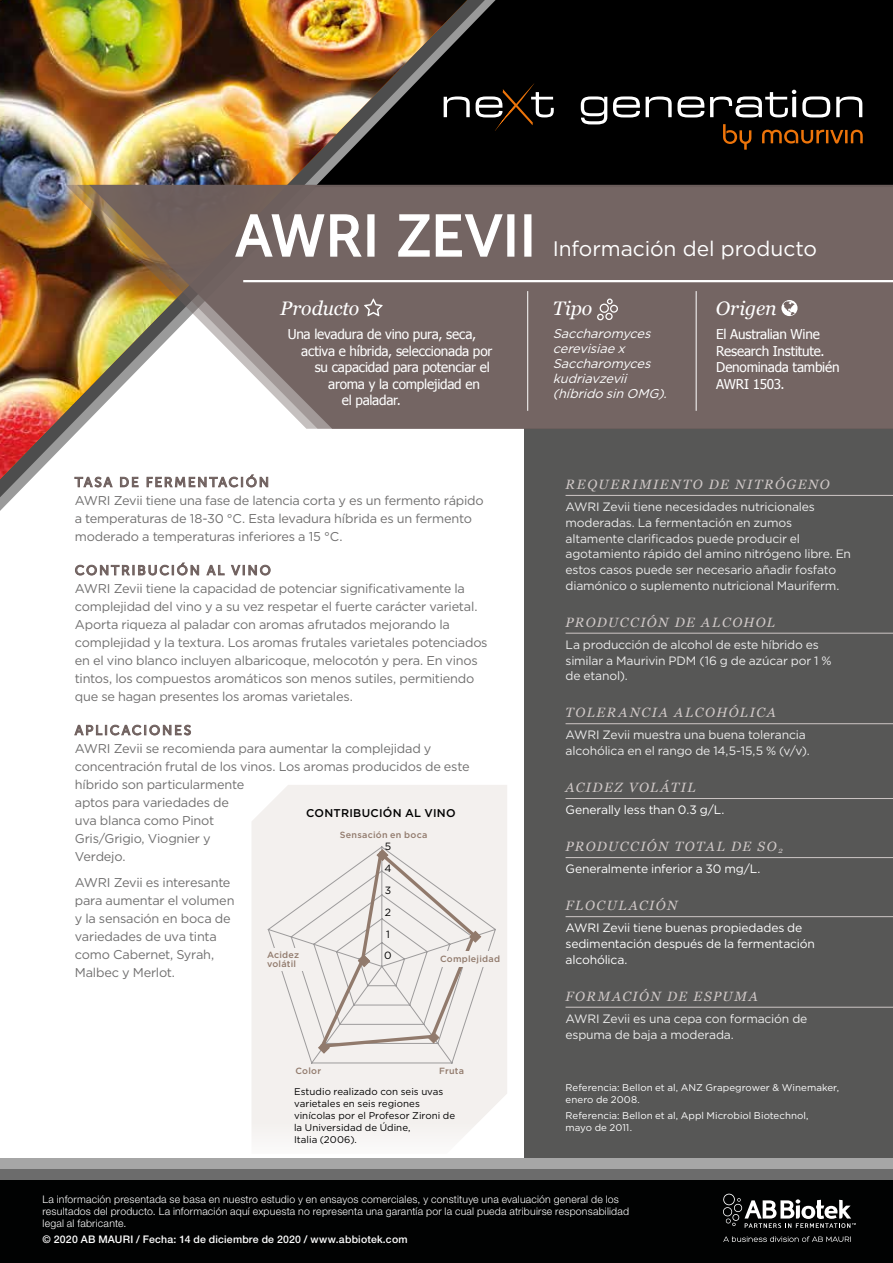
<style>
.page{position:relative;width:893px;height:1263px;background:#fff}
.page>*{position:absolute;margin:0;border:0;box-sizing:border-box;transform-origin:0 0}
.t1{font:57.9px "Museo Sans 500";color:#fff}
.t2{font:21px "Gotham";color:#fff}
.t3{font:italic 19.5px "Georgia";color:#fff}
.t4{font:13.5px/16.5px "Tahoma";letter-spacing:-.015em;color:#fff}
.t5{font:italic 13.5px "Georgia";letter-spacing:.11em;color:#cec7c6}
.t6{font:13.5px "Museo Sans 500";letter-spacing:.14em;color:#6f605e}
.t7{font:12.75px/18px "Gotham";letter-spacing:-.015em;color:#706f6f}
.t8{font:italic 12.75px/15px "Gotham";color:#fff}
.t9{font:12.15px/15.8px "Gotham";letter-spacing:-.015em;color:#ededed}
.t10{font:12.15px/15.8px "Gotham";letter-spacing:-.015em;color:#fff}
.t11{font:500 11.25px "Gotham";letter-spacing:.025em;color:#000}
.t12{font:300 10.5px/12px "Helvetica Neue LT Std";letter-spacing:.02em;color:#fff}
.t13{font:500 10.5px "Helvetica Neue LT Std";letter-spacing:.02em;color:#fff}
.t14{font:10.5px/22px "Gotham";color:#000}
.t15{font:9.75px/12px "Gotham";letter-spacing:.005em;color:#fff}
.t16{font:9.75px/12px "Gotham";letter-spacing:.005em;color:#000}
.t17{font:500 9px/9px "Gotham";letter-spacing:.025em;color:#917a6c}
</style>
<div class="page">
<div style="left:519px;top:0;width:374px;height:185px;background:#000"></div>
<div style="left:0;top:1158px;width:893px;height:105px;background:#a6a6a6"></div>
<div style="left:0;top:1169px;width:893px;height:94px;background:#6c6c6c"></div>
<div style="left:0;top:1180px;width:893px;height:83px;background:#010202"></div>
<svg style="left:723px;top:1236px;width:128px;height:6px"></svg>
<svg style="left:723px;top:1194px;width:133px;height:34px"></svg>
<div style="left:524px;top:429px;width:369px;height:729px;background:#575756"></div>
<svg style="left:581px;top:90px;width:282px;height:60px;background:#2b2521"></svg>
<svg style="left:519px;top:82px;width:35px;height:52px;background:#221e1a"></svg>
<svg style="left:480px;top:0;width:39px;height:185px;background:#0d0b0a"></svg>
<img style="left:0;top:0;width:480px;height:495px">
<div style="left:252px;top:785px;width:255px;height:354px;background:#f3f0ee"></div>
<svg style="left:89px;top:185px;width:804px;height:244px;background:#81736d"></svg>
<hr style="left:243px;top:280px;width:650px;height:2px;background:#fff">
<svg style="left:234px;top:213px;width:129px;height:45px;background:#8c807e"></svg>
<div style="left:367px;top:214px;width:8px;height:43px;border:1px solid #fff"></div>
<svg style="left:397px;top:214px;width:107px;height:44px;background:#8c807e"></svg>
<div style="left:507px;top:214px;width:7px;height:43px;border:1px solid #fff"></div>
<div style="left:524px;top:214px;width:7px;height:43px;border:1px solid #fff"></div>
<hr style="left:527px;top:291px;width:1px;height:120px;background:#fff">
<hr style="left:696px;top:291px;width:1px;height:120px;background:#fff">
<svg style="left:364px;top:299px;width:19px;height:17px"></svg>
<svg style="left:607px;top:299px;width:6px;height:5px"></svg>
<div style="left:610px;top:305px;width:8px;height:8px;border:1px solid #fff;border-radius:50%"></div>
<div style="left:597px;top:314px;width:7px;height:6px;border:1px solid #fff;border-radius:50%"></div>
<div style="left:600px;top:304px;width:9px;height:9px;border:1px solid #fff;border-radius:50%"></div>
<div style="left:605px;top:313px;width:8px;height:7px;border:1px solid #fff;border-radius:50%"></div>
<svg style="left:781px;top:300px;width:16px;height:16px"></svg>
<svg style="left:74px;top:476px;width:39px;height:12px"></svg>
<svg style="left:120px;top:477px;width:19px;height:10px"></svg>
<svg style="left:146px;top:474px;width:122px;height:14px"></svg>
<svg style="left:75px;top:562px;width:124px;height:14px"></svg>
<svg style="left:206px;top:565px;width:19px;height:11px"></svg>
<svg style="left:231px;top:564px;width:40px;height:12px"></svg>
<svg style="left:74px;top:724px;width:117px;height:12px"></svg>
<hr style="left:566px;top:495px;width:327px;height:1px;background:#cec7c6">
<hr style="left:566px;top:633px;width:327px;height:1px;background:#cec7c6">
<hr style="left:566px;top:723px;width:327px;height:1px;background:#cec7c6">
<hr style="left:566px;top:798px;width:327px;height:1px;background:#cec7c6">
<hr style="left:566px;top:857px;width:327px;height:1px;background:#cec7c6">
<hr style="left:566px;top:916px;width:327px;height:1px;background:#cec7c6">
<hr style="left:566px;top:1007px;width:327px;height:1px;background:#cec7c6">
<div style="left:267px;top:845px;width:230px;height:219px;background:#f3f0ee"></div>
<svg style="left:317px;top:848px;width:165px;height:206px;background:#e8e4e1"></svg>
<div style="left:264px;top:948px;width:42px;height:23px;background:#f3f0ee"></div>
<div style="left:438px;top:951px;width:63px;height:15px;background:#f3f0ee"></div>
<h1 class="t1" style="left:236px;top:204px;width:302px">AWRI ZEVII</h1>
<h3 class="t3" style="left:280px;top:297px;width:81px">Producto</h3>
<p class="t4" style="left:288px;top:325px;width:190px">Una levadura de vino pura, seca,</p>
<p class="t4" style="left:301px;top:342px;width:193px">activa e híbrida, seleccionada por</p>
<p class="t4" style="left:315px;top:358px;width:177px">su capacidad para potenciar el</p>
<p class="t4" style="left:328px;top:375px;width:153px">aroma y la complejidad en</p>
<p class="t4" style="left:342px;top:391px;width:61px">el paladar.</p>
<h2 class="t2" style="left:553px;top:237px;width:266px">Información del producto</h2>
<h3 class="t3" style="left:553px;top:297px;width:41px">Tipo</h3>
<p class="t8" style="left:553px;top:326px;width:119px">Saccharomyces cerevisiae x<br>Saccharomyces kudriavzevii (híbrido sin OMG).</p>
<h3 class="t3" style="left:716px;top:297px;width:62px">Origen</h3>
<p class="t4" style="left:716px;top:325px;width:125px">El Australian Wine<br>Research Institute.<br>Denominada también<br>AWRI 1503.</p>
<p class="t6" style="left:75px;top:475px;width:196px">TASA DE FERMENTACIÓN</p>
<p class="t7" style="left:75px;top:491px;width:411px">AWRI Zevii tiene una fase de latencia corta y es un fermento rápido a temperaturas de 18-30 °C. Esta levadura híbrida es un fermento moderado a temperaturas inferiores a 15 °C.</p>
<p class="t6" style="left:75px;top:563px;width:197px">CONTRIBUCIÓN AL VINO</p>
<p class="t7" style="left:75px;top:579px;width:414px">AWRI Zevii tiene la capacidad de potenciar significativamente la complejidad del vino y a su vez respetar el fuerte carácter varietal.<br>Aporta riqueza al paladar con aromas afrutados mejorando la complejidad y la textura. Los aromas frutales varietales potenciados en el vino blanco incluyen albaricoque, melocotón y pera. En vinos tintos, los compuestos aromáticos son menos sutiles, permitiendo que se hagan presentes los aromas varietales.</p>
<p class="t6" style="left:75px;top:723px;width:118px">APLICACIONES</p>
<p class="t7" style="left:75px;top:739px;width:396px">AWRI Zevii se recomienda para aumentar la complejidad y concentración frutal de los vinos. Los aromas producidos de este híbrido son particularmente<br>aptos para variedades de<br>uva blanca como Pinot<br>Gris/Grigio, Viognier y<br>Verdejo.</p>
<p class="t7" style="left:75px;top:873px;width:161px">AWRI Zevii es interesante para aumentar el volumen y la sensación en boca de variedades de uva tinta como Cabernet, Syrah,<br>Malbec y Merlot.</p>
<p class="t11" style="left:306px;top:806px;width:151px">CONTRIBUCIÓN AL VINO</p>
<p class="t17" style="left:340px;top:830px;width:89px">Sensación en boca</p>
<p class="t14" style="left:385px;top:835px;width:8px">5</p>
<p class="t14" style="left:385px;top:879px;width:8px">3<br>2</p>
<p class="t14" style="left:384px;top:857px;width:9px">4</p>
<p class="t14" style="left:384px;top:923px;width:9px;line-height:21.3px">1<br>0</p>
<p class="t17" style="left:267px;top:950px;width:34px">Acidez volátil</p>
<p class="t17" style="left:440px;top:954px;width:62px">Complejidad</p>
<p class="t17" style="left:295px;top:1066px;width:27px">Color</p>
<p class="t17" style="left:439px;top:1066px;width:26px">Fruta</p>
<p class="t16" style="left:294px;top:1085px;width:163px">Estudio realizado con seis uvas varietales en seis regiones vinícolas por el Profesor Zironi de la Universidad de Údine,<br>Italia (2006).</p>
<p class="t5" style="left:566px;top:477px;width:266px">REQUERIMIENTO DE NITRÓGENO</p>
<p class="t9" style="left:566px;top:499px;width:287px">AWRI Zevii tiene necesidades nutricionales moderadas. La fermentación en zumos altamente clarificados puede producir el agotamiento rápido del amino nitrógeno libre. En estos casos puede ser necesario añadir fosfato diamónico o suplemento nutricional Mauriferm.</p>
<p class="t5" style="left:566px;top:614px;width:211px">PRODUCCIÓN DE ALCOHOL</p>
<p class="t9" style="left:566px;top:636px;width:268px">La producción de alcohol de este híbrido es similar a Maurivin PDM (16 g de azúcar por 1 % de etanol).</p>
<p class="t5" style="left:566px;top:705px;width:212px">TOLERANCIA ALCOHÓLICA</p>
<p class="t9" style="left:566px;top:727px;width:246px">AWRI Zevii muestra una buena tolerancia alcohólica en el rango de 14,5-15,5 % (v/v).</p>
<p class="t5" style="left:566px;top:780px;width:132px">ACIDEZ VOLÁTIL</p>
<p class="t10" style="left:566px;top:802px;width:160px">Generally less than 0.3 g/L.</p>
<p class="t5" style="left:566px;top:839px;width:219px">PRODUCCIÓN TOTAL DE SO<sub>2</sub></p>
<p class="t10" style="left:566px;top:861px;width:196px">Generalmente inferior a 30 mg/L.</p>
<p class="t5" style="left:566px;top:898px;width:113px">FLOCULACIÓN</p>
<p class="t10" style="left:566px;top:920px;width:251px">AWRI Zevii tiene buenas propiedades de sedimentación después de la fermentación alcohólica.</p>
<p class="t5" style="left:566px;top:988px;width:194px">FORMACIÓN DE ESPUMA</p>
<p class="t9" style="left:566px;top:1010px;width:243px">AWRI Zevii es una cepa con formación de espuma de baja a moderada.</p>
<p class="t15" style="left:566px;top:1081px;width:275px">Referencia: Bellon et al, ANZ Grapegrower &amp; Winemaker, enero de 2008.</p>
<p class="t15" style="left:566px;top:1109px;width:245px">Referencia: Bellon et al, Appl Microbiol Biotechnol, mayo de 2011.</p>
<p class="t12" style="left:43px;top:1193px;width:588px">La información presentada se basa en nuestro estudio y en ensayos comerciales, y constituye una evaluación general de los resultados del producto. La información aquí expuesta no representa una garantía por la cual pueda atribuirse responsabilidad legal al fabricante.</p>
<p class="t13" style="left:43px;top:1233px;width:367px">© 2020 AB MAURI / Fecha: 14 de diciembre de 2020 / www.abbiotek.com</p>
</div>
